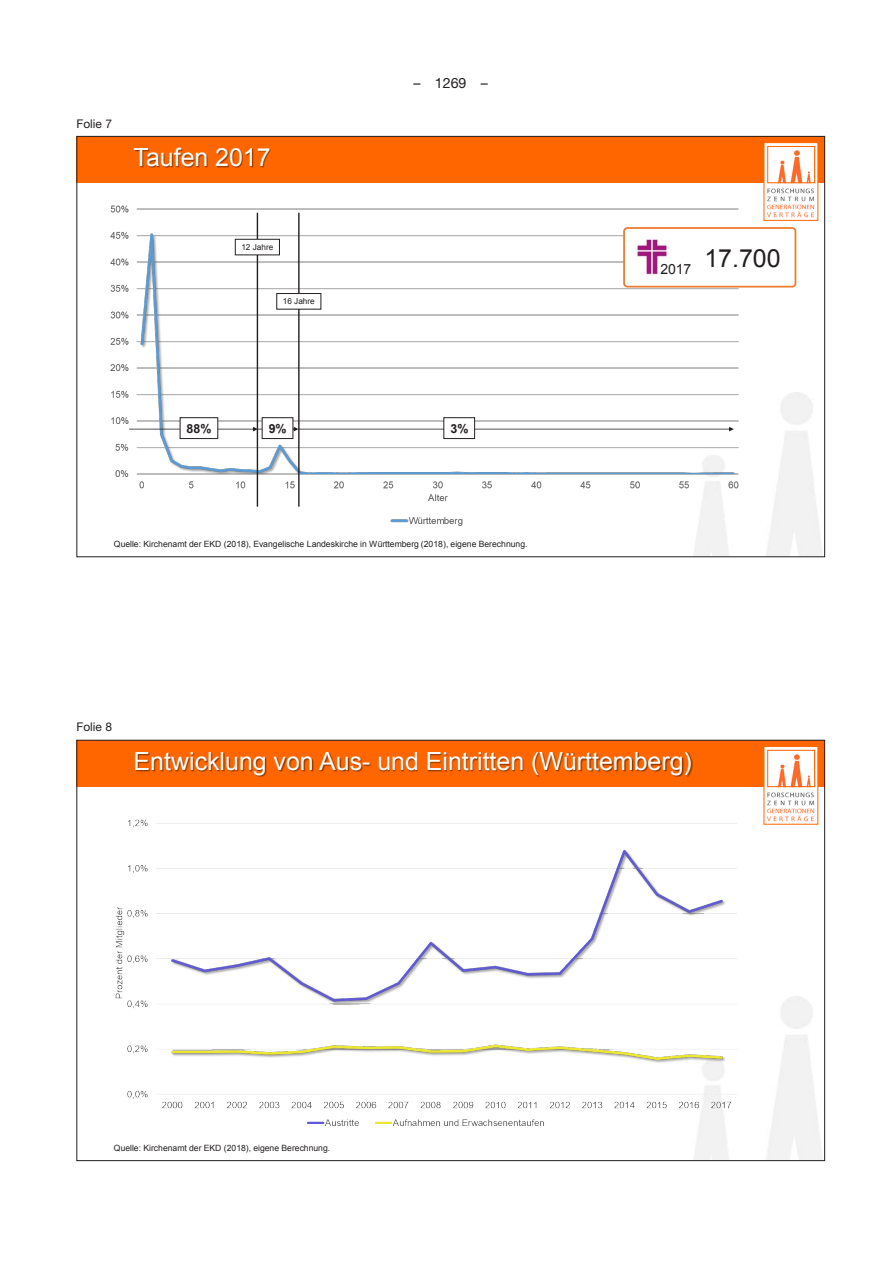
<style>
.page{position:relative;width:893px;height:1263px;background:#fff}
.page>*{position:absolute;margin:0;border:0;box-sizing:border-box;transform-origin:0 0}
.t1{font:25.05px "Arial";color:#fff}
.t2{font:25.05px "Arial";color:#231f20}
.t3{font:14.25px "Helvetica Neue LT";color:#231f20}
.t4{font:14.1px "Arial";color:#231f20}
.t5{font:700 12.45px "Arial";color:#231f20}
.t6{font:12px "Helvetica Neue LT";color:#231f20}
.t7{font:8.55px "Arial";color:#231f20}
.t8{font:8.25px "Arial";color:#231f20}
</style>
<div class="page">
<div style="left:77px;top:136px;width:748px;height:47px;background:#f60"></div>
<svg style="left:766px;top:145px;width:50px;height:73px"></svg>
<img style="left:767px;top:148px;width:48px;height:69px">
<div style="left:767px;top:146px;width:48px;height:37px;border:1px solid #f60"></div>
<img style="left:110px;top:205px;width:629px;height:327px">
<img style="left:134px;top:148px;width:137px;height:20px">
<div style="left:180px;top:418px;width:38px;height:20px;background:#fff"></div>
<div style="left:180px;top:417px;width:38px;height:22px;border:1px solid #231f20"></div>
<hr style="left:257px;top:213px;width:1px;height:294px;background:#231f20">
<div style="left:235px;top:239px;width:44px;height:16px;background:#fff"></div>
<div style="left:235px;top:239px;width:45px;height:16px;border:1px solid #231f20"></div>
<hr style="left:298px;top:213px;width:2px;height:294px;background:#231f20">
<div style="left:277px;top:294px;width:44px;height:15px;background:#fff"></div>
<div style="left:276px;top:293px;width:45px;height:16px;border:1px solid #231f20"></div>
<div style="left:262px;top:418px;width:31px;height:20px;background:#fff"></div>
<div style="left:262px;top:417px;width:31px;height:22px;border:1px solid #231f20"></div>
<svg style="left:129px;top:427px;width:605px;height:4px"></svg>
<div style="left:444px;top:418px;width:31px;height:20px;background:#fff"></div>
<div style="left:443px;top:417px;width:32px;height:22px;border:1px solid #231f20"></div>
<div style="left:623px;top:227px;width:173px;height:61px;background:#fff;border:2px solid #ed7d31;border-radius:3px"></div>
<img style="left:636px;top:238px;width:31px;height:37px">
<div style="left:77px;top:740px;width:748px;height:47px;background:#f60"></div>
<div style="left:764px;top:746px;width:54px;height:78px;background:#fff"></div>
<img style="left:767px;top:749px;width:48px;height:72px">
<div style="left:767px;top:750px;width:48px;height:37px;border:1px solid #f60"></div>
<img style="left:115px;top:819px;width:622px;height:316px">
<img style="left:136px;top:752px;width:211px;height:25px">
<img style="left:347px;top:757px;width:15px;height:15px">
<img style="left:362px;top:752px;width:331px;height:25px">
<h3 class="t6" style="left:77px;top:116px;width:37px">Folie 7</h3>
<h1 class="t1" style="left:134px;top:141px;width:139px">Taufen 2017</h1>
<p class="t8" style="left:241px;top:242px;width:33px">12 Jahre</p>
<p class="t8" style="left:283px;top:296px;width:33px">16 Jahre</p>
<h2 class="t3" style="left:414px;top:74px;width:76px">– 1269 –</h2>
<h3 class="t5" style="left:187px;top:420px;width:26px">88%</h3>
<h3 class="t5" style="left:269px;top:420px;width:19px">9%</h3>
<h3 class="t5" style="left:450px;top:420px;width:19px">3%</h3>
<p class="t7" style="left:114px;top:538px;width:415px">Quelle: Kirchenamt der EKD (2018), Evangelische Landeskirche in Württemberg (2018), eigene Berechnung.</p>
<h3 class="t4" style="left:660px;top:260px;width:33px">2017</h3>
<h1 class="t2" style="left:704px;top:241px;width:78px">17.700</h1>
<h3 class="t6" style="left:77px;top:720px;width:37px">Folie 8</h3>
<h1 class="t1" style="left:134px;top:745px;width:560px">Entwicklung von Aus- und Eintritten (Württemberg)</h1>
<p class="t7" style="left:114px;top:1142px;width:218px">Quelle: Kirchenamt der EKD (2018), eigene Berechnung.</p>
</div>
